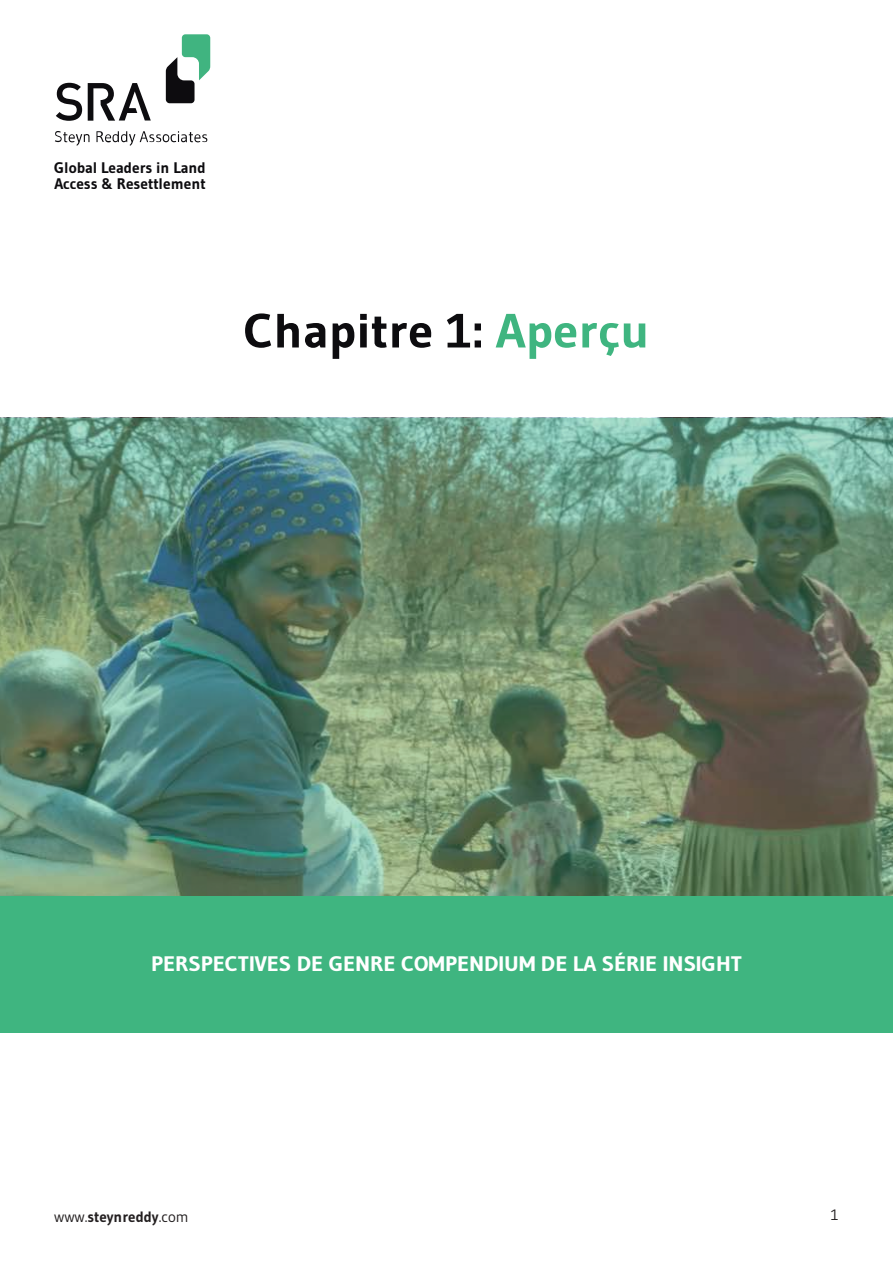
<style>
.page{position:relative;width:893px;height:1263px;background:#fff}
.page>*{position:absolute;margin:0;border:0;box-sizing:border-box;transform-origin:0 0}
.t1{font:700 48px "Gudea";color:#0d0c0f;scale:1.06 1}
.t2{font:700 21px "Gudea";color:#fff;scale:1.06 1}
.t3{font:700 15.3px/15.3px "Gudea";color:#0d0c0f}
.t4{font:700 15px "Gudea";color:#231f20}
.t5{font:15px "Gudea";color:#231f20}
.s1{color:#3fb580}
.s2{font-weight:400}
</style>
<div class="page">
<svg style="left:56px;top:83px;width:95px;height:38px"></svg>
<svg style="left:55px;top:131px;width:152px;height:15px"></svg>
<svg style="left:166px;top:34px;width:44px;height:69px"></svg>
<img style="left:0;top:418px;width:893px;height:478px">
<div style="left:0;top:896px;width:893px;height:136px;background:#3fb580"></div>
<p class="t3" style="left:54px;top:160px;width:153px">Global Leaders in Land<br>Access &amp; Resettlement</p>
<h1 class="t1" style="left:244px;top:301px;width:384px">Chapitre 1: <span class="s1">Aperçu</span></h1>
<p class="t2" style="left:151px;top:950px;width:559px">PERSPECTIVES DE GENRE COMPENDIUM DE LA SÉRIE INSIGHT</p>
<p class="t4" style="left:54px;top:1207px;width:136px"><span class="s2">www.</span>steynreddy<span class="s2">.com</span></p>
<p class="t5" style="left:831px;top:1205px;width:9px">1</p>
</div>
